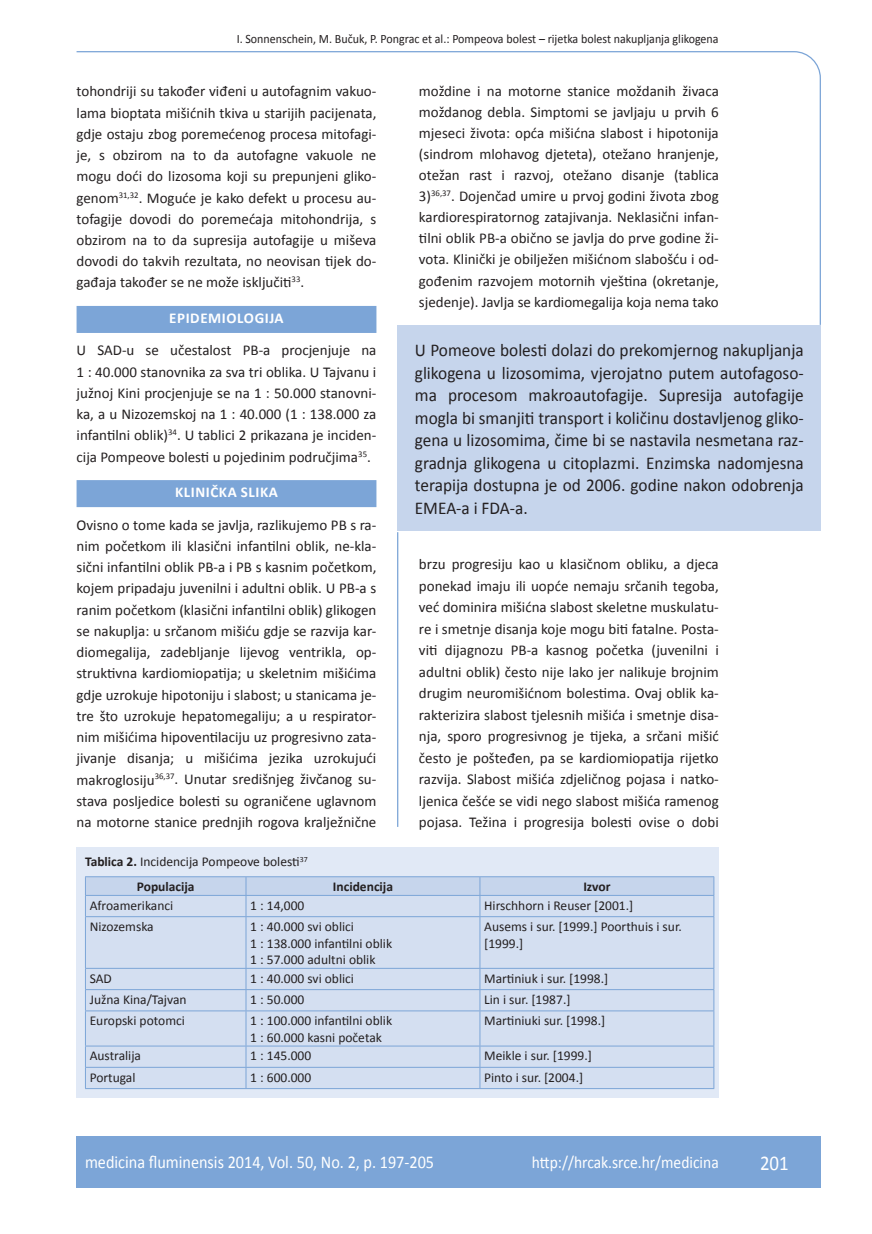
<style>
.page{position:relative;width:872px;height:1234px;background:#fff}
.page>*{position:absolute;margin:0;border:0;box-sizing:border-box;transform-origin:0 0}
.t1{font:21px "Calibri";color:#fff;scale:.9 1}
.t2{font:18px/22.5px "Calibri";color:#231f20;text-align:justify;scale:.96 1}
.t3{font:18px "Calibri";color:#fff;scale:.9 1}
.t4{font:17.25px "Calibri";color:#fff;scale:.9 1}
.t5{font:15px/21.1px "Calibri";color:#231f20;text-align:justify}
.t6{font:700 15px "Calibri";letter-spacing:.04em;color:#fff}
.t7{font:13.5px/16.5px "Calibri";color:#231f20}
.t8{font:700 13.5px "Calibri";color:#231f20}
.t9{font:12.75px "Calibri";color:#231f20;scale:.94 1}
.s1{font-weight:700}
</style>
<div class="page">
<svg style="left:76px;top:51px;width:745px;height:275px"></svg>
<hr style="left:397px;top:532px;width:1px;height:294px;background:#7ca5d7">
<div style="left:77px;top:1135px;width:744px;height:51px;background:#7ca5d7"></div>
<div style="left:77px;top:306px;width:299px;height:27px;background:#7ca5d7"></div>
<div style="left:77px;top:480px;width:299px;height:27px;background:#7ca5d7"></div>
<div style="left:398px;top:325px;width:423px;height:205px;background:#c6d5ec"></div>
<div style="left:77px;top:847px;width:642px;height:250px;background:#e1e9f6"></div>
<div style="left:86px;top:917px;width:627px;height:170px;background:#d4dff1"></div>
<svg style="left:85px;top:876px;width:629px;height:40px"></svg>
<hr style="left:85px;top:916px;width:161px;height:1px;background:#7ca5d7">
<hr style="left:85px;top:916px;width:1px;height:51px;background:#7ca5d7">
<hr style="left:246px;top:916px;width:234px;height:1px;background:#7ca5d7">
<hr style="left:246px;top:916px;width:1px;height:51px;background:#7ca5d7">
<hr style="left:480px;top:916px;width:234px;height:1px;background:#7ca5d7">
<hr style="left:479px;top:916px;width:1px;height:51px;background:#7ca5d7">
<hr style="left:713px;top:916px;width:1px;height:51px;background:#7ca5d7">
<hr style="left:85px;top:967px;width:161px;height:1px;background:#7ca5d7">
<hr style="left:246px;top:967px;width:234px;height:1px;background:#7ca5d7">
<hr style="left:480px;top:967px;width:234px;height:1px;background:#7ca5d7">
<hr style="left:85px;top:989px;width:161px;height:1px;background:#7ca5d7">
<svg style="left:85px;top:968px;width:1px;height:42px"></svg>
<hr style="left:246px;top:989px;width:234px;height:1px;background:#7ca5d7">
<svg style="left:246px;top:968px;width:1px;height:42px"></svg>
<hr style="left:480px;top:989px;width:234px;height:1px;background:#7ca5d7">
<svg style="left:479px;top:968px;width:1px;height:42px"></svg>
<svg style="left:713px;top:968px;width:1px;height:42px"></svg>
<hr style="left:85px;top:1010px;width:161px;height:1px;background:#7ca5d7">
<hr style="left:85px;top:1011px;width:1px;height:34px;background:#7ca5d7">
<hr style="left:246px;top:1010px;width:234px;height:1px;background:#7ca5d7">
<hr style="left:246px;top:1011px;width:1px;height:34px;background:#7ca5d7">
<hr style="left:480px;top:1010px;width:234px;height:1px;background:#7ca5d7">
<hr style="left:479px;top:1011px;width:1px;height:34px;background:#7ca5d7">
<hr style="left:713px;top:1011px;width:1px;height:34px;background:#7ca5d7">
<hr style="left:85px;top:1045px;width:161px;height:1px;background:#7ca5d7">
<hr style="left:246px;top:1045px;width:234px;height:1px;background:#7ca5d7">
<hr style="left:480px;top:1045px;width:234px;height:1px;background:#7ca5d7">
<hr style="left:85px;top:1066px;width:161px;height:1px;background:#7ca5d7">
<svg style="left:85px;top:1046px;width:1px;height:41px"></svg>
<hr style="left:246px;top:1066px;width:234px;height:1px;background:#7ca5d7">
<svg style="left:246px;top:1046px;width:1px;height:41px"></svg>
<hr style="left:480px;top:1066px;width:234px;height:1px;background:#7ca5d7">
<svg style="left:479px;top:1046px;width:1px;height:41px"></svg>
<svg style="left:713px;top:1046px;width:1px;height:41px"></svg>
<hr style="left:85px;top:1087px;width:161px;height:1px;background:#7ca5d7">
<hr style="left:246px;top:1087px;width:234px;height:1px;background:#7ca5d7">
<hr style="left:480px;top:1087px;width:234px;height:1px;background:#7ca5d7">
<p class="t9" style="left:237px;top:30px;width:514px">I. Sonnenschein, M. Bučuk, P. Pongrac et al.: Pompeova bolest – rijetka bolest nakupljanja glikogena</p>
<p class="t5" style="left:77px;top:80px;width:301px">tohondriji su također viđeni u autofagnim vakuo&shy;lama bioptata mišićnih tkiva u starijih pacijenata, gdje ostaju zbog poremećenog procesa mitofagi&shy;je, s obzirom na to da autofagne vakuole ne mogu doći do lizosoma koji su prepunjeni gliko&shy;genom<sup>31,32</sup>. Moguće je kako defekt u procesu au&shy;tofagije dovodi do poremećaja mitohondrija, s obzirom na to da supresija autofagije u miševa dovodi do takvih rezultata, no neovisan tijek do&shy;gađaja također se ne može isključiti<sup>33</sup>.</p>
<p class="t6" style="left:169px;top:309px;width:116px">EPIDEMIOLOGIJA</p>
<p class="t5" style="left:77px;top:339px;width:301px">U SAD-u se učestalost PB-a procjenjuje na 1 : 40.000 stanovnika za sva tri oblika. U Tajvanu i južnoj Kini procjenjuje se na 1 : 50.000 stanovni&shy;ka, a u Nizozemskoj na 1 : 40.000 (1 : 138.000 za infantilni oblik)<sup>34</sup>. U tablici 2 prikazana je inciden&shy;cija Pompeove bolesti u pojedinim područjima<sup>35</sup>.</p>
<p class="t6" style="left:175px;top:483px;width:104px">KLINIČKA SLIKA</p>
<p class="t5" style="left:77px;top:513px;width:301px">Ovisno o tome kada se javlja, razlikujemo PB s ra&shy;nim početkom ili klasični infantilni oblik, ne-kla&shy;sični infantilni oblik PB-a i PB s kasnim početkom, kojem pripadaju juvenilni i adultni oblik. U PB-a s ranim početkom (klasični infantilni oblik) glikogen se nakuplja: u srčanom mišiću gdje se razvija kar&shy;diomegalija, zadebljanje lijevog ventrikla, op&shy;struktivna kardiomiopatija; u skeletnim mišićima gdje uzrokuje hipotoniju i slabost; u stanicama je&shy;tre što uzrokuje hepatomegaliju; a u respirator&shy;nim mišićima hipoventilaciju uz progresivno zata&shy;jivanje disanja; u mišićima jezika uzrokujući makroglosiju<sup>36,37</sup>. Unutar središnjeg živčanog su&shy;stava posljedice bolesti su ograničene uglavnom na motorne stanice prednjih rogova kralježnične</p>
<p class="t5" style="left:419px;top:80px;width:301px">moždine i na motorne stanice moždanih živaca moždanog debla. Simptomi se javljaju u prvih 6 mjeseci života: opća mišićna slabost i hipotonija (sindrom mlohavog djeteta), otežano hranjenje, otežan rast i razvoj, otežano disanje (tablica 3)<sup>36,37</sup>. Dojenčad umire u prvoj godini života zbog kardiorespiratornog zatajivanja. Neklasični infan&shy;tilni oblik PB-a obično se javlja do prve godine ži&shy;vota. Klinički je obilježen mišićnom slabošću i od&shy;gođenim razvojem motornih vještina (okretanje, sjedenje). Javlja se kardiomegalija koja nema tako</p>
<p class="t2" style="left:415px;top:338px;width:406px">U Pomeove bolesti dolazi do prekomjernog nakupljanja glikogena u lizosomima, vjerojatno putem autofagoso&shy;ma procesom makroautofagije. Supresija autofagije mogla bi smanjiti transport i količinu dostavljenog gliko&shy;gena u lizosomima, čime bi se nastavila nesmetana raz&shy;gradnja glikogena u citoplazmi. Enzimska nadomjesna terapija dostupna je od 2006. godine nakon odobrenja EMEA-a i FDA-a.</p>
<p class="t5" style="left:419px;top:553px;width:301px">brzu progresiju kao u klasičnom obliku, a djeca ponekad imaju ili uopće nemaju srčanih tegoba, već dominira mišićna slabost skeletne muskulatu&shy;re i smetnje disanja koje mogu biti fatalne. Posta&shy;viti dijagnozu PB-a kasnog početka (juvenilni i adultni oblik) često nije lako jer nalikuje brojnim drugim neuromišićnom bolestima. Ovaj oblik ka&shy;rakterizira slabost tjelesnih mišića i smetnje disa&shy;nja, sporo progresivnog je tijeka, a srčani mišić često je pošteđen, pa se kardiomiopatija rijetko razvija. Slabost mišića zdjeličnog pojasa i natko&shy;ljenica češće se vidi nego slabost mišića ramenog pojasa. Težina i progresija bolesti ovise o dobi</p>
<p class="t7" style="left:137px;top:848px;width:172px;line-height:25px;text-indent:-52px"><span class="s1">Tablica 2.</span> Incidencija Pompeove bolesti<sup>37<br></sup><span class="s1">Populacija</span></p>
<p class="t8" style="left:333px;top:878px;width:62px">Incidencija</p>
<p class="t8" style="left:583px;top:878px;width:29px">Izvor</p>
<p class="t7" style="left:90px;top:896px;width:85px">Afroamerikanci</p>
<p class="t7" style="left:250px;top:896px;width:56px">1 : 14,000</p>
<p class="t7" style="left:484px;top:896px;width:151px">Hirschhorn i Reuser [2001.]</p>
<p class="t7" style="left:90px;top:917px;width:65px">Nizozemska</p>
<p class="t7" style="left:250px;top:917px;width:143px">1 : 40.000 svi oblici<br>1 : 138.000 infantilni oblik<br>1 : 57.000 adultni oblik</p>
<p class="t7" style="left:484px;top:917px;width:199px">Ausems i sur. [1999.] Poorthuis i sur. [1999.]</p>
<p class="t7" style="left:90px;top:969px;width:24px">SAD</p>
<p class="t7" style="left:250px;top:969px;width:105px">1 : 40.000 svi oblici</p>
<p class="t7" style="left:484px;top:969px;width:126px">Martiniuk i sur. [1998.]</p>
<p class="t7" style="left:90px;top:990px;width:98px">Južna Kina/Tajvan</p>
<p class="t7" style="left:250px;top:990px;width:56px">1 : 50.000</p>
<p class="t7" style="left:484px;top:990px;width:88px">Lin i sur. [1987.]</p>
<p class="t7" style="left:90px;top:1011px;width:97px">Europski potomci</p>
<p class="t7" style="left:250px;top:1011px;width:143px">1 : 100.000 infantilni oblik<br>1 : 60.000 kasni početak</p>
<p class="t7" style="left:484px;top:1011px;width:123px">Martiniuki sur. [1998.]</p>
<p class="t7" style="left:90px;top:1046px;width:53px">Australija</p>
<p class="t7" style="left:250px;top:1046px;width:63px">1 : 145.000</p>
<p class="t7" style="left:484px;top:1046px;width:109px">Meikle i sur. [1999.]</p>
<p class="t7" style="left:90px;top:1068px;width:47px">Portugal</p>
<p class="t7" style="left:250px;top:1068px;width:63px">1 : 600.000</p>
<p class="t7" style="left:484px;top:1068px;width:100px">Pinto i sur. [2004.]</p>
<p class="t3" style="left:85px;top:1150px;width:389px">medicina fluminensis 2014, Vol. 50, No. 2, p. 197-205</p>
<p class="t4" style="left:532px;top:1151px;width:209px">http://hrcak.srce.hr/medicina</p>
<h1 class="t1" style="left:760px;top:1149px;width:33px">201</h1>
</div>
